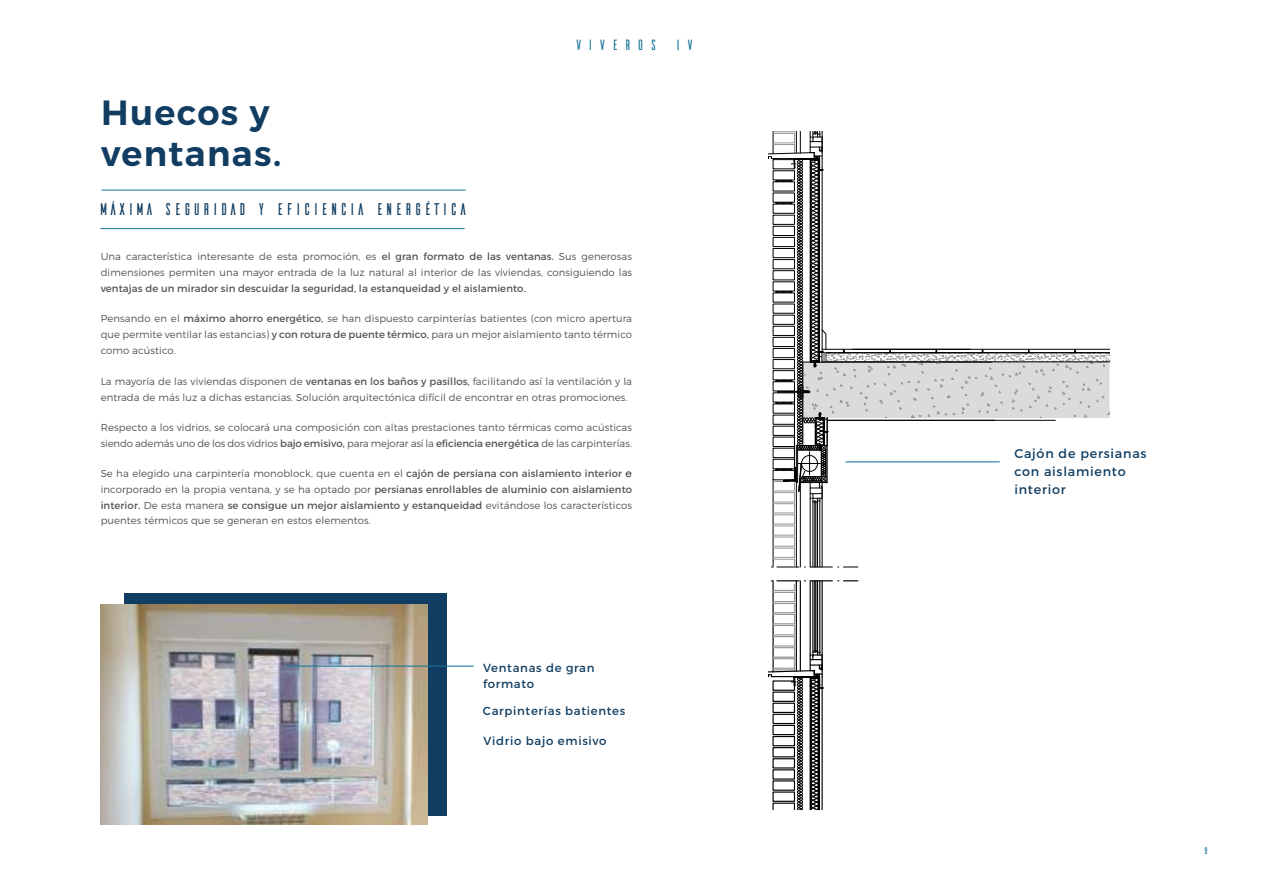
<style>
.page{position:relative;width:1263px;height:893px;background:#fff}
.page>*{position:absolute;margin:0;border:0;box-sizing:border-box;transform-origin:0 0}
.t1{font:600 34.95px/41.4px "Montserrat";letter-spacing:.04em;color:#103d61}
.t2{font:16.95px "Ailerons";letter-spacing:-.035em;color:#103d61}
.t3{font:14.85px "Ailerons";letter-spacing:.26em;color:#167596}
.t4{font:12.75px/18px "Montserrat";letter-spacing:.06em;color:#103d61}
.t5{font:11.7px/15.9px "Montserrat";letter-spacing:.06em;color:#103d61}
.t6{font:300 10.05px/15.9px "Montserrat";letter-spacing:.01em;color:#555254}
.t7{font:10.05px "Montserrat";letter-spacing:.01em;color:#555254}
.t8{font:9.6px "Ailerons";color:#167596}
.s1{font-weight:400}
.s2{font-family:"Century Gothic";font-weight:400;color:#000}
</style>
<div class="page">
<div style="left:125px;top:593px;width:322px;height:222px;background:#103d61"></div>
<img style="left:101px;top:605px;width:327px;height:219px">
<svg style="left:838px;top:580px;width:20px;height:1px"></svg>
<svg style="left:768px;top:580px;width:64px;height:230px"></svg>
<svg style="left:768px;top:131px;width:342px;height:437px"></svg>
<hr style="left:100px;top:228px;width:365px;height:1px;background:#167596">
<hr style="left:101px;top:190px;width:365px;height:1px;background:#167596">
<hr style="left:286px;top:666px;width:188px;height:1px;background:#167596">
<h1 class="t1" style="left:101px;top:92px;width:182px">Huecos y ventanas.</h1>
<h2 class="t2" style="left:98px;top:201px;width:371px">MÁXIMA SEGURIDAD Y EFICIENCIA ENERGÉTICA</h2>
<h3 class="t3" style="left:574px;top:38px;width:122px">VIVEROS IV</h3>
<p class="t6" style="left:101px;top:249px;width:533px">Una característica interesante de esta promoción, es <span class="s1">el gran formato de las ventanas.</span> Sus generosas dimensiones permiten una mayor entrada de la luz natural al interior de las viviendas, consiguiendo las</p>
<p class="t7" style="left:101px;top:282px;width:427px">ventajas de un mirador sin descuidar la seguridad, la estanqueidad y el aislamiento.</p>
<p class="t6" style="left:101px;top:310px;width:533px;text-align:justify">Pensando en el <span class="s1">máximo ahorro energético,</span> se han dispuesto carpinterías batientes (con micro apertura que permite ventilar las estancias) <span class="s1">y con rotura de puente térmico,</span> para un mejor aislamiento tanto térmico como acústico.</p>
<p class="t6" style="left:101px;top:374px;width:533px">La mayoría de las viviendas disponen de <span class="s1">ventanas en los baños y pasillos,</span> facilitando así la ventilación y la entrada de más luz a dichas estancias. Solución arquitectónica difícil de encontrar en otras promociones.</p>
<p class="t6" style="left:101px;top:419px;width:533px">Respecto a los vidrios, se colocará una composición con altas prestaciones tanto térmicas como acústicas siendo además uno de los dos vidrios <span class="s1">bajo emisivo,</span> para mejorar así la <span class="s1">eficiencia energética</span> de las carpinterías.</p>
<p class="t6" style="left:101px;top:465px;width:533px;text-align:justify">Se ha elegido una carpintería monoblock, que cuenta en el <span class="s1">cajón de persiana con aislamiento interior</span> <span class="s2">e </span>incorporado en la propia ventana, y se ha optado por <span class="s1">persianas enrollables de aluminio con aislamiento interior.</span> De esta manera <span class="s1">se consigue un mejor aislamiento y estanqueidad</span> evitándose los característicos puentes térmicos que se generan en estos elementos.</p>
<p class="t5" style="left:483px;top:660px;width:113px">Ventanas de gran formato</p>
<p class="t5" style="left:483px;top:703px;width:144px">Carpinterías batientes</p>
<p class="t5" style="left:484px;top:733px;width:124px">Vidrio bajo emisivo</p>
<p class="t4" style="left:1014px;top:444px;width:134px">Cajón de persianas con aislamiento interior</p>
<p class="t8" style="left:1203px;top:846px;width:7px">9</p>
</div>
